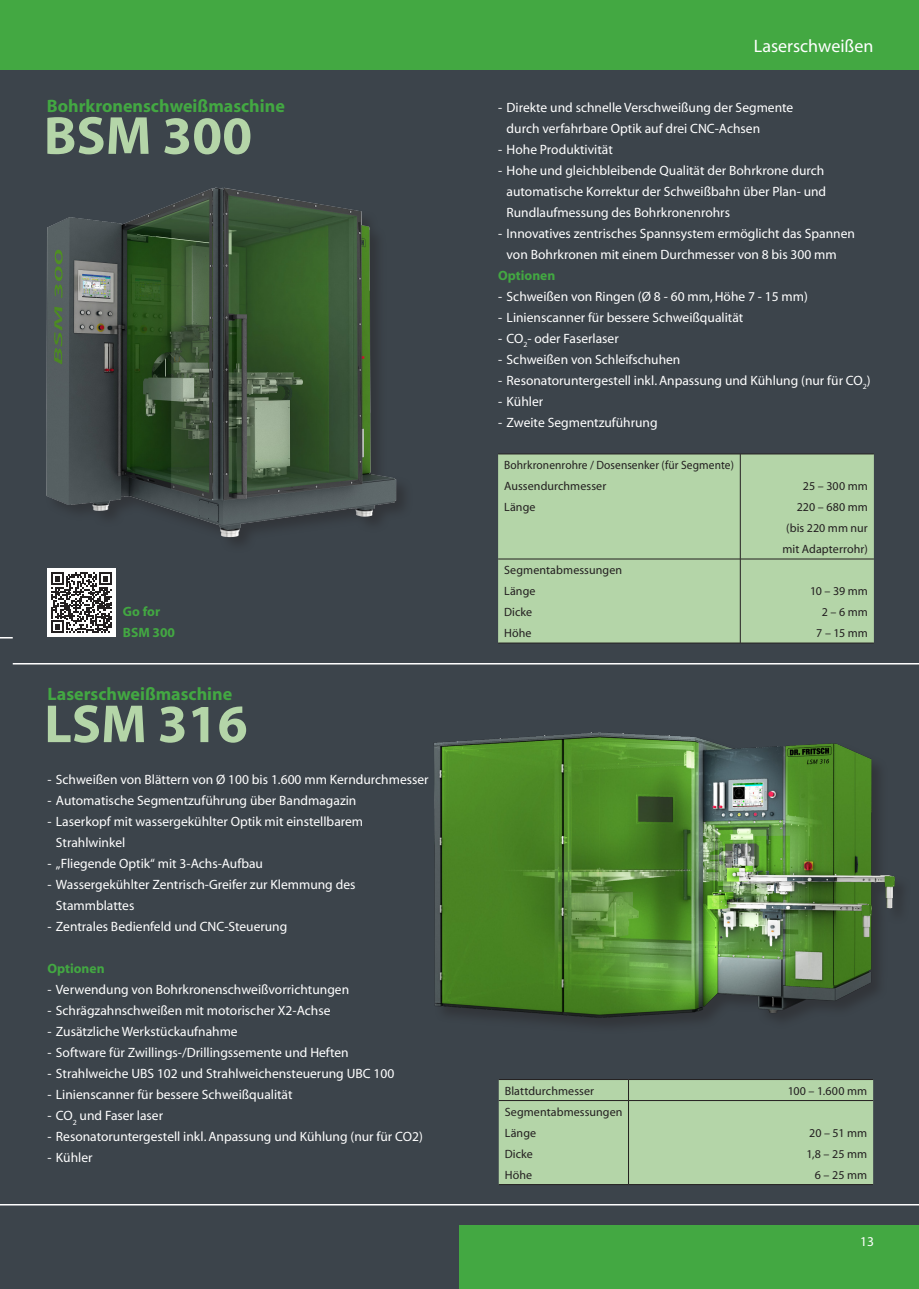
<style>
.page{position:relative;width:919px;height:1289px;background:#fff}
.page>*{position:absolute;margin:0;border:0;box-sizing:border-box;transform-origin:0 0}
.t1{font:700 54px "Myriad";color:#b4d5a8}
.t2{font:700 18px "Myriad";color:#43a842}
.t3{font:18px "Myriad";color:#fff}
.t4{font:13.5px/21px "Myriad";color:#fff}
.t5{font:700 13.5px/21px "Myriad";color:#43a842}
.t6{font:12px/21px "Myriad";letter-spacing:.005em;color:#231f20;text-align:right}
.t7{font:12px/21px "Myriad";letter-spacing:.005em;color:#231f20;scale:.95 1}
</style>
<div class="page">
<div style="left:0;top:0;width:918px;height:1288px;background:#3c444b"></div>
<div style="left:0;top:0;width:13px;height:70px;background:#43a842"></div>
<div style="left:11px;top:0;width:907px;height:70px;background:#43a842"></div>
<hr style="left:0;top:1203px;width:918px;height:2px;background:#fff">
<svg style="left:0;top:637px;width:13px;height:1px"></svg>
<div style="left:459px;top:1225px;width:459px;height:63px;background:#43a842"></div>
<div style="left:498px;top:1079px;width:375px;height:105px;background:#b4d5a8"></div>
<hr style="left:628px;top:1100px;width:1px;height:84px;background:#231f20">
<hr style="left:498px;top:1184px;width:130px;height:1px;background:#231f20">
<hr style="left:628px;top:1184px;width:245px;height:1px;background:#231f20">
<div style="left:498px;top:454px;width:375px;height:188px;background:#b4d5a8"></div>
<hr style="left:498px;top:453px;width:242px;height:1px;background:#231f20">
<hr style="left:740px;top:453px;width:133px;height:1px;background:#231f20">
<hr style="left:498px;top:558px;width:242px;height:1px;background:#231f20">
<hr style="left:740px;top:558px;width:133px;height:1px;background:#231f20">
<hr style="left:498px;top:642px;width:242px;height:1px;background:#231f20">
<hr style="left:740px;top:642px;width:133px;height:1px;background:#231f20">
<hr style="left:740px;top:454px;width:1px;height:105px;background:#231f20">
<hr style="left:740px;top:559px;width:1px;height:84px;background:#231f20">
<hr style="left:13px;top:663px;width:905px;height:1px;background:#fff">
<img style="left:434px;top:732px;width:467px;height:293px">
<img style="left:46px;top:187px;width:357px;height:356px">
<div style="left:47px;top:568px;width:68px;height:68px;background:#fff"></div>
<svg style="left:51px;top:572px;width:61px;height:61px"></svg>
<h2 class="t2" style="left:47px;top:96px;width:239px">Bohrkronenschweißmaschine</h2>
<h1 class="t1" style="left:44px;top:108px;width:210px">BSM 300</h1>
<p class="t5" style="left:123px;top:601px;width:54px">Go for<br>BSM 300</p>
<h2 class="t2" style="left:48px;top:684px;width:186px">Laserschweißmaschine</h2>
<h1 class="t1" style="left:44px;top:696px;width:205px">LSM 316</h1>
<p class="t4" style="left:47px;top:769px;width:383px">- Schweißen von Blättern von Ø 100 bis 1.600 mm Kerndurchmesser</p>
<p class="t4" style="left:47px;top:790px;width:310px">- Automatische Segmentzuführung über Bandmagazin</p>
<p class="t4" style="left:56px;top:811px;width:309px;text-indent:-9px">- Laserkopf mit wassergekühlter Optik mit einstellbarem<br>Strahlwinkel</p>
<p class="t4" style="left:47px;top:853px;width:217px">- „Fliegende Optik“ mit 3-Achs-Aufbau</p>
<p class="t4" style="left:56px;top:874px;width:301px;text-indent:-9px">- Wassergekühlter Zentrisch-Greifer zur Klemmung des<br>Stammblattes</p>
<p class="t4" style="left:47px;top:916px;width:241px">- Zentrales Bedienfeld und CNC-Steuerung</p>
<p class="t5" style="left:47px;top:958px;width:59px">Optionen</p>
<p class="t4" style="left:47px;top:979px;width:303px">- Verwendung von Bohrkronenschweißvorrichtungen</p>
<p class="t4" style="left:47px;top:1000px;width:284px">- Schrägzahnschweißen mit motorischer X2-Achse</p>
<p class="t4" style="left:47px;top:1021px;width:192px">- Zusätzliche Werkstückaufnahme</p>
<p class="t4" style="left:47px;top:1042px;width:303px">- Software für Zwillings-/Drillingssemente und Heften</p>
<p class="t4" style="left:47px;top:1063px;width:348px">- Strahlweiche UBS 102 und Strahlweichensteuerung UBC 100</p>
<p class="t4" style="left:47px;top:1084px;width:247px">- Linienscanner für bessere Schweißqualität</p>
<p class="t4" style="left:47px;top:1105px;width:117px">- CO<sub>2</sub> und Faser laser</p>
<p class="t4" style="left:47px;top:1126px;width:377px">- Resonatoruntergestell inkl. Anpassung und Kühlung (nur für CO2)</p>
<p class="t4" style="left:47px;top:1147px;width:47px">- Kühler</p>
<h2 class="t3" style="left:753px;top:37px;width:121px">Laserschweißen</h2>
<p class="t4" style="left:506px;top:97px;width:288px;text-indent:-9px">- Direkte und schnelle Verschweißung der Segmente durch verfahrbare Optik auf drei CNC-Achsen</p>
<p class="t4" style="left:498px;top:139px;width:116px">- Hohe Produktivität</p>
<p class="t4" style="left:506px;top:160px;width:321px;text-indent:-9px">- Hohe und gleichbleibende Qualität der Bohrkrone durch automatische Korrektur der Schweißbahn über Plan- und<br>Rundlaufmessung des Bohrkronenrohrs</p>
<p class="t4" style="left:506px;top:223px;width:350px;text-indent:-9px">- Innovatives zentrisches Spannsystem ermöglicht das Spannen von Bohrkronen mit einem Durchmesser von 8 bis 300 mm</p>
<p class="t5" style="left:498px;top:265px;width:59px">Optionen</p>
<p class="t4" style="left:498px;top:286px;width:311px">- Schweißen von Ringen (Ø 8 - 60 mm, Höhe 7 - 15 mm)</p>
<p class="t4" style="left:498px;top:307px;width:247px">- Linienscanner für bessere Schweißqualität</p>
<p class="t4" style="left:498px;top:328px;width:122px">- CO<sub>2</sub>- oder Faserlaser</p>
<p class="t4" style="left:498px;top:349px;width:184px">- Schweißen von Schleifschuhen</p>
<p class="t4" style="left:498px;top:370px;width:374px">- Resonatoruntergestell inkl. Anpassung und Kühlung (nur für CO<sub>2</sub>)</p>
<p class="t4" style="left:498px;top:391px;width:47px">- Kühler</p>
<p class="t4" style="left:498px;top:412px;width:161px">- Zweite Segmentzuführung</p>
<p class="t7" style="left:504px;top:455px;width:243px">Bohrkronenrohre / Dosensenker (für Segmente)<br>Aussendurchmesser<br>Länge</p>
<p class="t6" style="left:504px;top:560px;width:119px;text-align:left">Segmentabmessungen<br>Länge<br>Dicke<br>Höhe</p>
<p class="t6" style="left:782px;top:476px;width:87px">25 – 300 mm<br>220 – 680 mm (bis 220 mm nur mit Adapterrohr)</p>
<p class="t6" style="left:810px;top:581px;width:59px">10 – 39 mm<br>2 – 6 mm<br>7 – 15 mm</p>
<p class="t6" style="left:504px;top:1080px;width:91px">Blattdurchmesser</p>
<p class="t6" style="left:787px;top:1080px;width:81px">100 – 1.600 mm</p>
<p class="t6" style="left:504px;top:1101px;width:119px;text-align:left">Segmentabmessungen<br>Länge<br>Dicke<br>Höhe</p>
<p class="t6" style="left:806px;top:1122px;width:62px">20 – 51 mm<br>1,8 – 25 mm<br>6 – 25 mm</p>
<p class="t4" style="left:860px;top:1231px;width:15px">13</p>
</div>
